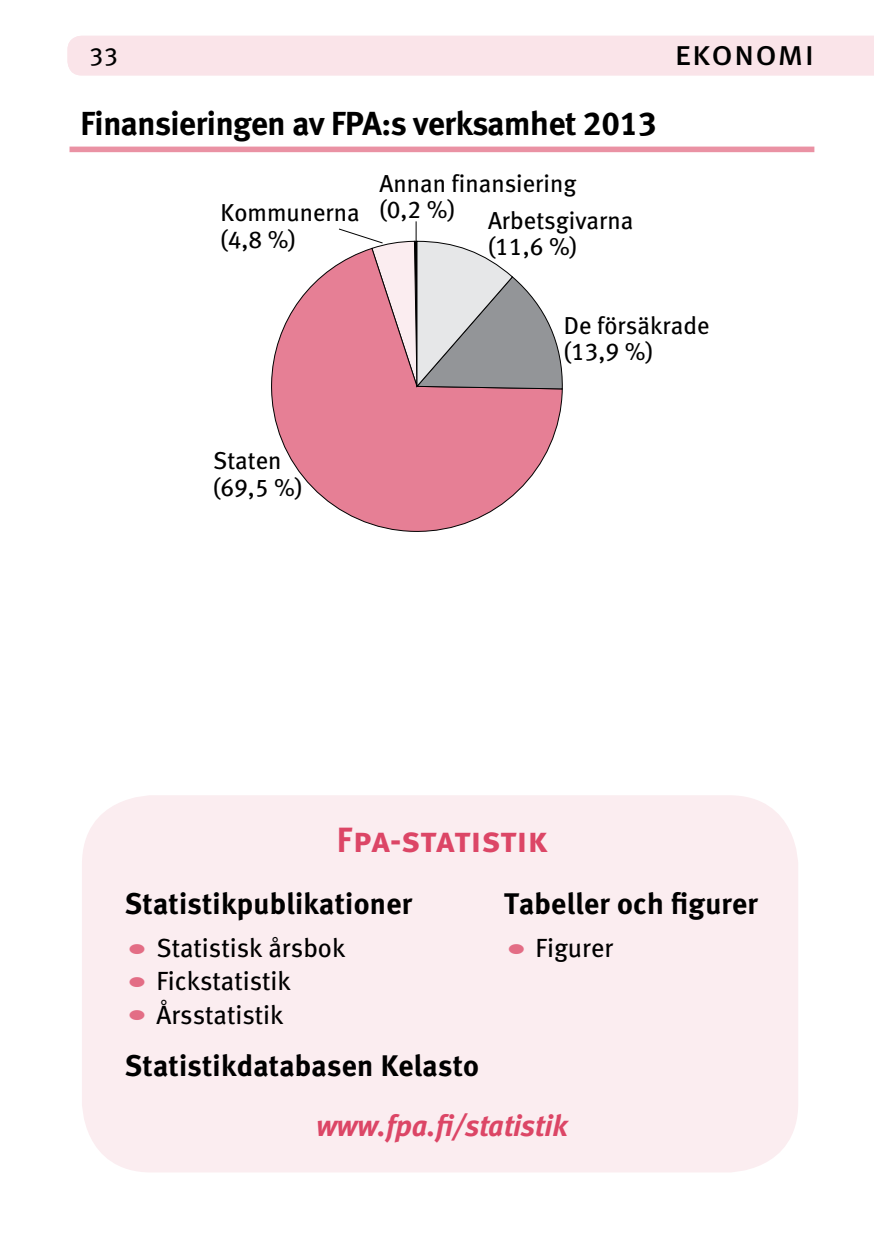
<style>
.page{position:relative;width:874px;height:1241px;background:#fff}
.page>*{position:absolute;margin:0;border:0;box-sizing:border-box;transform-origin:0 0}
.t1{font:35px "Meta Bold LF Caps";letter-spacing:.01em;color:#dc4666}
.t2{font:35px "Meta Book LF Caps";letter-spacing:.015em;color:#000}
.t3{font:33.25px "Meta Bold LF";letter-spacing:-.01em;color:#000}
.t4{font:29.75px "Meta Bold LF";letter-spacing:.01em;color:#000}
.t5{font:italic 29.75px "Meta Bold LF";color:#dc4666}
.t6{font:26.25px "Meta Book LF";color:#000}
.t7{font:25.2px "Meta Book LF Caps";color:#000}
.t8{font:24.5px/26.2px "Meta Book LF";color:#000}
.s1{font-family:"Meta";font-weight:900;font-size:28px;color:#e36d85}
</style>
<div class="page">
<div style="left:67px;top:36px;width:806px;height:39px;background:#fae4e9"></div>
<div style="left:82px;top:795px;width:715px;height:377px;background:#fbedf0;border-radius:69px"></div>
<div style="left:69px;top:146px;width:745px;height:6px;background:#ea92a4"></div>
<svg style="left:271px;top:264px;width:292px;height:268px"></svg>
<svg style="left:338px;top:221px;width:225px;height:169px"></svg>
<p class="t7" style="left:89px;top:41px;width:30px">33</p>
<h1 class="t2" style="left:674px;top:32px;width:141px">ekonomi</h1>
<h2 class="t3" style="left:80px;top:104px;width:577px">Finansieringen av FPA:s verksamhet 2013</h2>
<p class="t8" style="left:220px;top:169px;width:357px;line-height:29.4px;text-indent:159px">Annan finansiering<br>Kommunerna (0,2 %)</p>
<p class="t8" style="left:220px;top:226px;width:77px">(4,8 %)</p>
<p class="t8" style="left:488px;top:207px;width:147px">Arbetsgivarna (11,6 %)</p>
<p class="t8" style="left:213px;top:447px;width:91px">Staten (69,5 %)</p>
<p class="t8" style="left:563px;top:312px;width:147px">De försäkrade (13,9 %)</p>
<h1 class="t1" style="left:336px;top:819px;width:212px">Fpa-statistik</h1>
<p class="t4" style="left:125px;top:886px;width:288px">Statistikpublikationer</p>
<p class="t6" style="left:127px;top:932px;width:219px"><span class="s1">•</span> Statistisk årsbok</p>
<p class="t6" style="left:127px;top:965px;width:165px"><span class="s1">•</span> Fickstatistik</p>
<p class="t6" style="left:127px;top:998px;width:158px"><span class="s1">•</span> Årsstatistik</p>
<p class="t4" style="left:504px;top:886px;width:255px">Tabeller och figurer</p>
<p class="t6" style="left:506px;top:932px;width:108px"><span class="s1">•</span> Figurer</p>
<p class="t4" style="left:125px;top:1048px;width:355px">Statistikdatabasen Kelasto</p>
<p class="t5" style="left:316px;top:1107px;width:252px">www.fpa.fi/statistik</p>
</div>
